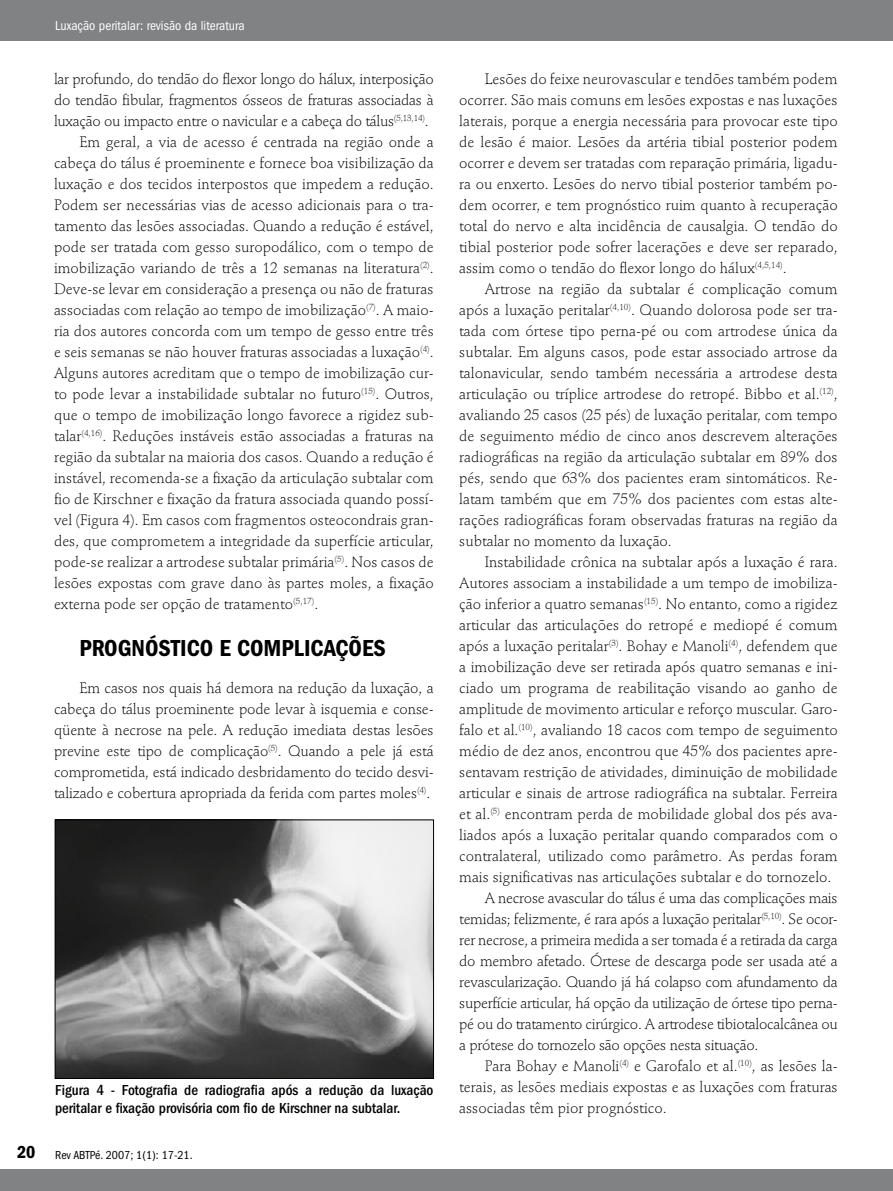
<style>
.page{position:relative;width:893px;height:1191px;background:#fff}
.page>*{position:absolute;margin:0;border:0;box-sizing:border-box;transform-origin:0 0}
.t1{font:24px "ITC Franklin Gothic Std Dm Cd";color:#000}
.t2{font:300 15px/21px "Stempel Schneidler Std";color:#000;text-align:justify}
.t3{font:300 15px "Stempel Schneidler Std";letter-spacing:-.02em;color:#000}
.t4{font:500 condensed 15px/18px "ITC Franklin Gothic Std";color:#000}
.t5{font:condensed 13.5px "ITC Franklin Gothic Std";color:#fff}
.t6{font:condensed 12px "ITC Franklin Gothic Std";color:#000}
.s1{font-family:"ITC Franklin Gothic Std Dm Cd";font-stretch:normal;font-size:18px}
</style>
<div class="page">
<div style="left:0;top:1169px;width:893px;height:22px;background:#808284"></div>
<div style="left:0;top:0;width:893px;height:40px;background:#808284"></div>
<img style="left:57px;top:821px;width:375px;height:255px">
<div style="left:55px;top:819px;width:379px;height:259px;border:1px solid #000"></div>
<p class="t5" style="left:55px;top:18px;width:191px">Luxação peritalar: revisão da literatura</p>
<p class="t3" style="left:54px;top:70px;width:381px">lar profundo, do tendão do flexor longo do hálux, interposição</p>
<p class="t3" style="left:54px;top:91px;width:381px">do tendão fibular, fragmentos ósseos de fraturas associadas à</p>
<p class="t3" style="left:54px;top:112px;width:376px">luxação ou impacto entre o navicular e a cabeça do tálus<sup>(5,13,14)</sup>.</p>
<p class="t2" style="left:80px;top:131px;width:356px">Em geral, a via de acesso é centrada na região onde a</p>
<p class="t2" style="left:54px;top:152px;width:381px">cabeça do tálus é proeminente e fornece boa visibilização da</p>
<p class="t2" style="left:54px;top:173px;width:381px">luxação e dos tecidos interpostos que impedem a redução.</p>
<p class="t2" style="left:54px;top:194px;width:381px">Podem ser necessárias vias de acesso adicionais para o tra-</p>
<p class="t2" style="left:54px;top:215px;width:381px">tamento das lesões associadas. Quando a redução é estável,</p>
<p class="t2" style="left:54px;top:236px;width:381px">pode ser tratada com gesso suropodálico, com o tempo de</p>
<p class="t2" style="left:54px;top:257px;width:381px">imobilização variando de três a 12 semanas na literatura<sup>(2)</sup>.</p>
<p class="t2" style="left:54px;top:278px;width:381px">Deve-se levar em consideração a presença ou não de fraturas</p>
<p class="t2" style="left:54px;top:299px;width:381px">associadas com relação ao tempo de imobilização<sup>(7)</sup>. A maio-</p>
<p class="t2" style="left:54px;top:320px;width:381px">ria dos autores concorda com um tempo de gesso entre três</p>
<p class="t2" style="left:54px;top:341px;width:381px">e seis semanas se não houver fraturas associadas a luxação<sup>(4)</sup>.</p>
<p class="t2" style="left:54px;top:362px;width:381px">Alguns autores acreditam que o tempo de imobilização cur-</p>
<p class="t2" style="left:54px;top:383px;width:381px">to pode levar a instabilidade subtalar no futuro<sup>(15)</sup>. Outros,</p>
<p class="t2" style="left:54px;top:404px;width:381px">que o tempo de imobilização longo favorece a rigidez sub-</p>
<p class="t2" style="left:54px;top:425px;width:381px">talar<sup>(4,16)</sup>. Reduções instáveis estão associadas a fraturas na</p>
<p class="t2" style="left:54px;top:446px;width:381px">região da subtalar na maioria dos casos. Quando a redução é</p>
<p class="t2" style="left:54px;top:467px;width:381px">instável, recomenda-se a fixação da articulação subtalar com</p>
<p class="t2" style="left:54px;top:488px;width:381px">fio de Kirschner e fixação da fratura associada quando possí-</p>
<p class="t2" style="left:54px;top:509px;width:381px">vel (Figura 4). Em casos com fragmentos osteocondrais gran-</p>
<p class="t2" style="left:54px;top:530px;width:381px">des, que comprometem a integridade da superfície articular,</p>
<p class="t2" style="left:54px;top:551px;width:381px">pode-se realizar a artrodese subtalar primária<sup>(5)</sup>. Nos casos de</p>
<p class="t2" style="left:54px;top:572px;width:381px">lesões expostas com grave dano às partes moles, a fixação</p>
<p class="t2" style="left:54px;top:593px;width:266px">externa pode ser opção de tratamento<sup>(5,17)</sup>.</p>
<h1 class="t1" style="left:80px;top:634px;width:308px">PROGN ÓSTICO E COMPLICAÇÕES</h1>
<p class="t2" style="left:54px;top:677px;width:381px;text-indent:26px">Em casos nos quais há demora na redução da luxação, a cabeça do tálus proeminente pode levar à isquemia e conse&shy;qüente à necrose na pele. A redução imediata destas lesões previne este tipo de complicação<sup>(5)</sup>. Quando a pele já está comprometida, está indicado desbridamento do tecido desvi&shy;talizado e cobertura apropriada da ferida com partes moles<sup>(4)</sup>.</p>
<p class="t4" style="left:55px;top:1081px;width:380px">Figura 4 - Fotografia de radiografia após a redução da luxação peritalar e fixação provisória com fio de Kirschner na subtalar.</p>
<p class="t6" style="left:17px;top:1148px;width:177px"><span class="s1">20</span> Rev ABTPé. 2007; 1(1): 17-21.</p>
<p class="t2" style="left:459px;top:68px;width:380px;text-indent:26px">Lesões do feixe neurovascular e tendões também podem ocorrer. São mais comuns em lesões expostas e nas luxações laterais, porque a energia necessária para provocar este tipo de lesão é maior. Lesões da artéria tibial posterior podem ocorrer e devem ser tratadas com reparação primária, ligadu&shy;ra ou enxerto. Lesões do nervo tibial posterior também po&shy;dem ocorrer, e tem prognóstico ruim quanto à recuperação total do nervo e alta incidência de causalgia. O tendão do tibial posterior pode sofrer lacerações e deve ser reparado, assim como o tendão do flexor longo do hálux<sup>(4,5,14)</sup>.</p>
<p class="t2" style="left:459px;top:278px;width:380px;text-indent:26px">Artrose na região da subtalar é complicação comum após a luxação peritalar<sup>(4,10)</sup>. Quando dolorosa pode ser tra&shy;tada com órtese tipo perna-pé ou com artrodese única da subtalar. Em alguns casos, pode estar associado artrose da talonavicular, sendo também necessária a artrodese desta articulação ou tríplice artrodese do retropé. Bibbo et al.<sup>(12)</sup>, avaliando 25 casos (25 pés) de luxação peritalar, com tempo de seguimento médio de cinco anos descrevem alterações radiográficas na região da articulação subtalar em 89% dos pés, sendo que 63% dos pacientes eram sintomáticos. Re&shy;latam também que em 75% dos pacientes com estas alte&shy;rações radiográficas foram observadas fraturas na região da subtalar no momento da luxação.</p>
<p class="t2" style="left:485px;top:551px;width:354px">Instabilidade crônica na subtalar após a luxação é rara.</p>
<p class="t2" style="left:459px;top:572px;width:380px">Autores associam a instabilidade a um tempo de imobiliza-</p>
<p class="t2" style="left:459px;top:593px;width:380px">ção inferior a quatro semanas<sup>(15)</sup>. No entanto, como a rigidez</p>
<p class="t2" style="left:459px;top:614px;width:380px">articular das articulações do retropé e mediopé é comum</p>
<p class="t2" style="left:459px;top:635px;width:380px">após a luxação peritalar<sup>(3)</sup>. Bohay e Manoli<sup>(4)</sup>, defendem que</p>
<p class="t2" style="left:459px;top:656px;width:380px">a imobilização deve ser retirada após quatro semanas e ini-</p>
<p class="t2" style="left:459px;top:677px;width:380px">ciado um programa de reabilitação visando ao ganho de</p>
<p class="t2" style="left:459px;top:698px;width:380px">amplitude de movimento articular e reforço muscular. Garo-</p>
<p class="t2" style="left:459px;top:719px;width:380px">falo et al.<sup>(10)</sup>, avaliando 18 cacos com tempo de seguimento</p>
<p class="t2" style="left:459px;top:740px;width:380px">médio de dez anos, encontrou que 45% dos pacientes apre-</p>
<p class="t2" style="left:459px;top:761px;width:380px">sentavam restrição de atividades, diminuição de mobilidade</p>
<p class="t2" style="left:459px;top:782px;width:380px">articular e sinais de artrose radiográfica na subtalar. Ferreira</p>
<p class="t2" style="left:459px;top:803px;width:380px">et al.<sup>(5)</sup> encontram perda de mobilidade global dos pés ava-</p>
<p class="t2" style="left:459px;top:824px;width:380px">liados após a luxação peritalar quando comparados com o</p>
<p class="t2" style="left:459px;top:845px;width:380px">contralateral, utilizado como parâmetro. As perdas foram</p>
<p class="t2" style="left:459px;top:866px;width:374px">mais significativas nas articulações subtalar e do tornozelo.</p>
<p class="t3" style="left:485px;top:889px;width:354px">A necrose avascular do tálus é uma das complicações mais</p>
<p class="t3" style="left:459px;top:910px;width:380px">temidas; felizmente, é rara após a luxação peritalar<sup>(5,10)</sup>. Se ocor-</p>
<p class="t3" style="left:459px;top:931px;width:380px">rer necrose, a primeira medida a ser tomada é a retirada da carga</p>
<p class="t3" style="left:459px;top:952px;width:380px">do membro afetado. Órtese de descarga pode ser usada até a</p>
<p class="t3" style="left:459px;top:973px;width:380px">revascularização. Quando já há colapso com afundamento da</p>
<p class="t3" style="left:459px;top:994px;width:380px">superfície articular, há opção da utilização de órtese tipo perna-</p>
<p class="t3" style="left:459px;top:1015px;width:380px">pé ou do tratamento cirúrgico. A artrodese tibiotalocalcânea ou</p>
<p class="t3" style="left:459px;top:1036px;width:301px">a prótese do tornozelo são opções nesta situação.</p>
<p class="t2" style="left:485px;top:1055px;width:354px">Para Bohay e Manoli<sup>(4)</sup> e Garofalo et al.<sup>(10)</sup>, as lesões la-</p>
<p class="t2" style="left:459px;top:1076px;width:380px">terais, as lesões mediais expostas e as luxações com fraturas</p>
<p class="t2" style="left:459px;top:1097px;width:209px">associadas têm pior prognóstico.</p>
</div>
